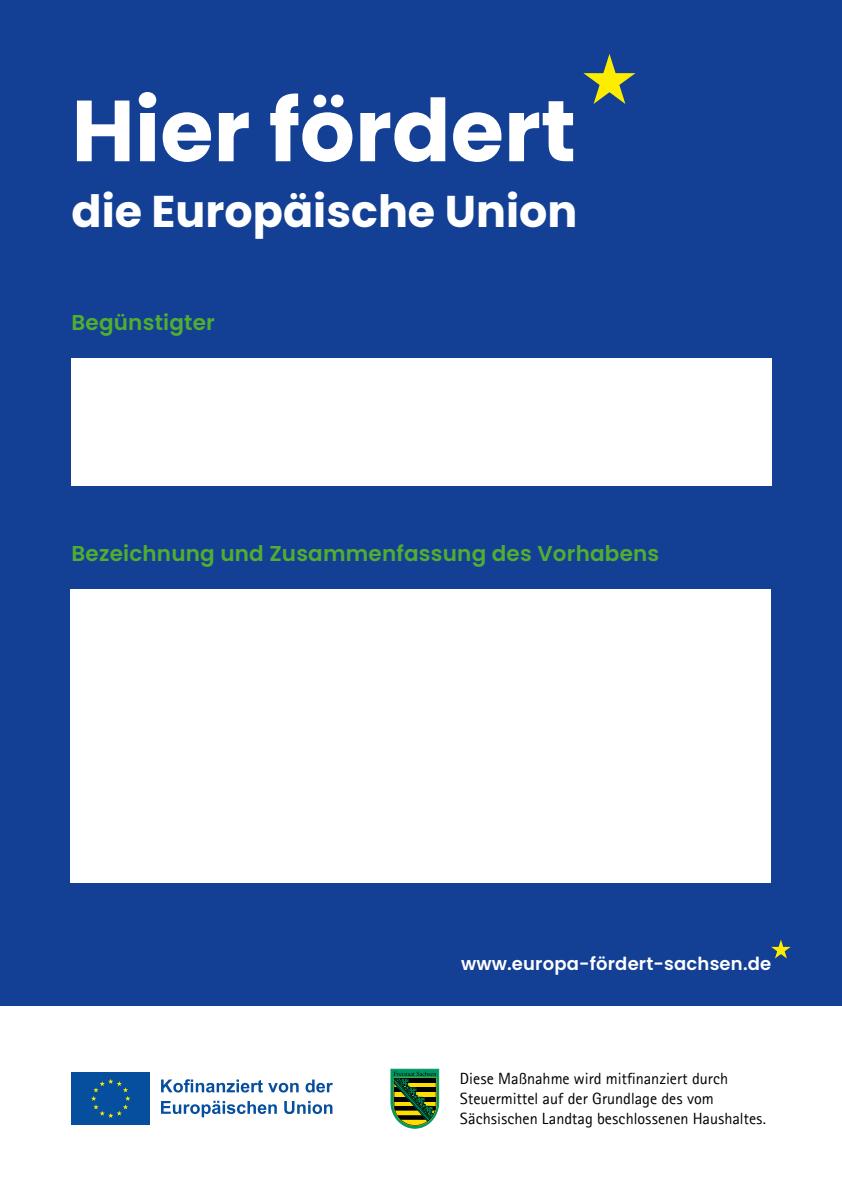
<style>
.page{position:relative;width:842px;height:1191px;background:#fff}
.page>*{position:absolute;margin:0;border:0;box-sizing:border-box;transform-origin:0 0}
.t1{font:700 86.4px "Poppins";color:#fff}
.t2{font:700 44.4px "Poppins";color:#fff}
.t3{font:600 21.5px "Poppins";letter-spacing:.01em;color:#51ae30}
.t4{font:600 18px "Poppins";letter-spacing:.01em;color:#fff}
.t5{font:16.3px/20.2px "Rotis II Sans Pro";color:#000}
</style>
<div class="page">
<div style="left:1px;top:0;width:841px;height:1005px;background:#134094"></div>
<svg style="left:583px;top:54px;width:52px;height:50px"></svg>
<div style="left:70px;top:1071px;width:81px;height:55px;background:#064e9e"></div>
<svg style="left:91px;top:1079px;width:39px;height:39px"></svg>
<svg style="left:161px;top:1079px;width:138px;height:13px"></svg>
<svg style="left:306px;top:1079px;width:27px;height:13px"></svg>
<svg style="left:161px;top:1100px;width:116px;height:17px"></svg>
<svg style="left:284px;top:1101px;width:48px;height:13px"></svg>
<svg style="left:391px;top:1069px;width:48px;height:59px;background:#4e7936"></svg>
<svg style="left:771px;top:939px;width:20px;height:19px"></svg>
<div style="left:71px;top:359px;width:700px;height:127px;background:#fff"></div>
<div style="left:71px;top:589px;width:700px;height:294px;background:#fff"></div>
<h1 class="t1" style="left:72px;top:81px;width:506px">Hier fördert</h1>
<h2 class="t2" style="left:72px;top:185px;width:507px">die Europäische Union</h2>
<h3 class="t3" style="left:72px;top:310px;width:145px">Begünstigter</h3>
<h3 class="t3" style="left:72px;top:541px;width:589px">Bezeichnung und Zusammenfassung des Vorhabens</h3>
<p class="t4" style="left:461px;top:952px;width:312px">www.europa-fördert-sachsen.de</p>
<p class="t5" style="left:460px;top:1068px;width:308px">Diese Maßnahme wird mitfinanziert durch<br>Steuermittel auf der Grundlage des vom<br>Sächsischen Landtag beschlossenen Haushaltes.</p>
</div>
